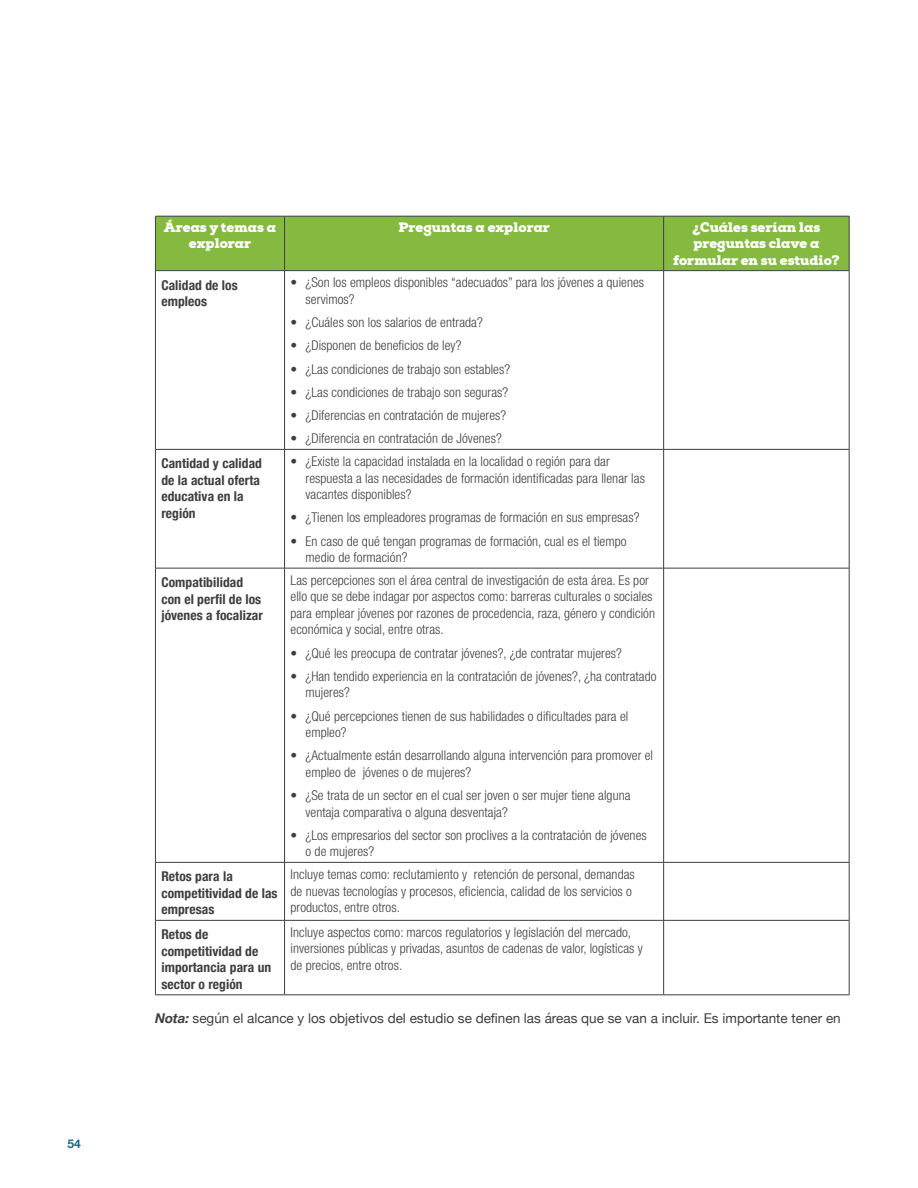
<style>
.page{position:relative;width:918px;height:1188px;background:#fff}
.page>*{position:absolute;margin:0;border:0;box-sizing:border-box;transform-origin:0 0}
.t1{font:300 condensed 13.5px/16.5px "Helvetica Neue";letter-spacing:.005em;color:#3e3e3f}
.t2{font:700 condensed 13.5px/16.5px "Helvetica Neue";letter-spacing:.005em;color:#3e3e3f}
.t3{font:13.5px "Helvetica Neue";color:#3e3e3f}
.t4{font:900 13.5px/16.5px "Nexa Slab";color:#fff;text-align:center}
.t5{font:700 12px "Helvetica Neue";color:#196887}
.s1{font-weight:700;font-style:italic}
</style>
<div class="page">
<div style="left:156px;top:217px;width:693px;height:53px;background:#86b93f"></div>
<hr style="left:155px;top:449px;width:130px;height:1px;background:#3e3e3f">
<hr style="left:285px;top:449px;width:379px;height:1px;background:#3e3e3f">
<hr style="left:664px;top:449px;width:185px;height:1px;background:#3e3e3f">
<hr style="left:155px;top:568px;width:130px;height:1px;background:#3e3e3f">
<hr style="left:285px;top:568px;width:379px;height:1px;background:#3e3e3f">
<hr style="left:664px;top:568px;width:185px;height:1px;background:#3e3e3f">
<hr style="left:155px;top:216px;width:130px;height:1px;background:#3e3e3f">
<hr style="left:155px;top:216px;width:1px;height:54px;background:#3e3e3f">
<hr style="left:285px;top:216px;width:379px;height:1px;background:#3e3e3f">
<hr style="left:284px;top:216px;width:1px;height:54px;background:#3e3e3f">
<hr style="left:664px;top:216px;width:185px;height:1px;background:#3e3e3f">
<hr style="left:663px;top:216px;width:1px;height:54px;background:#3e3e3f">
<hr style="left:849px;top:216px;width:1px;height:54px;background:#3e3e3f">
<hr style="left:155px;top:270px;width:130px;height:1px;background:#3e3e3f">
<hr style="left:285px;top:270px;width:379px;height:1px;background:#3e3e3f">
<hr style="left:664px;top:270px;width:185px;height:1px;background:#3e3e3f">
<hr style="left:155px;top:271px;width:1px;height:178px;background:#3e3e3f">
<hr style="left:849px;top:271px;width:1px;height:178px;background:#3e3e3f">
<hr style="left:155px;top:450px;width:1px;height:118px;background:#3e3e3f">
<hr style="left:849px;top:450px;width:1px;height:118px;background:#3e3e3f">
<hr style="left:155px;top:568px;width:1px;height:294px;background:#3e3e3f">
<hr style="left:849px;top:568px;width:1px;height:294px;background:#3e3e3f">
<hr style="left:155px;top:862px;width:130px;height:1px;background:#3e3e3f">
<hr style="left:155px;top:863px;width:1px;height:57px;background:#3e3e3f">
<hr style="left:664px;top:862px;width:185px;height:1px;background:#3e3e3f">
<hr style="left:849px;top:863px;width:1px;height:57px;background:#3e3e3f">
<hr style="left:155px;top:920px;width:130px;height:1px;background:#3e3e3f">
<hr style="left:155px;top:921px;width:1px;height:74px;background:#3e3e3f">
<hr style="left:664px;top:920px;width:185px;height:1px;background:#3e3e3f">
<hr style="left:849px;top:921px;width:1px;height:74px;background:#3e3e3f">
<hr style="left:155px;top:995px;width:130px;height:1px;background:#3e3e3f">
<hr style="left:664px;top:995px;width:185px;height:1px;background:#3e3e3f">
<hr style="left:284px;top:271px;width:1px;height:178px;background:#3e3e3f">
<hr style="left:663px;top:271px;width:1px;height:178px;background:#3e3e3f">
<hr style="left:284px;top:450px;width:1px;height:118px;background:#3e3e3f">
<hr style="left:663px;top:450px;width:1px;height:118px;background:#3e3e3f">
<hr style="left:284px;top:568px;width:1px;height:294px;background:#3e3e3f">
<hr style="left:663px;top:568px;width:1px;height:294px;background:#3e3e3f">
<hr style="left:285px;top:862px;width:379px;height:1px;background:#3e3e3f">
<hr style="left:284px;top:863px;width:1px;height:57px;background:#3e3e3f">
<hr style="left:663px;top:863px;width:1px;height:57px;background:#3e3e3f">
<hr style="left:285px;top:920px;width:379px;height:1px;background:#3e3e3f">
<hr style="left:284px;top:921px;width:1px;height:74px;background:#3e3e3f">
<hr style="left:663px;top:921px;width:1px;height:74px;background:#3e3e3f">
<hr style="left:285px;top:995px;width:379px;height:1px;background:#3e3e3f">
<p class="t5" style="left:68px;top:1134px;width:15px">54</p>
<p class="t4" style="left:164px;top:219px;width:114px">Áreas y temas a explorar</p>
<p class="t4" style="left:398px;top:219px;width:153px">Preguntas a explorar</p>
<p class="t4" style="left:673px;top:219px;width:168px">¿Cuáles serían las preguntas clave a formular en su estudio?</p>
<p class="t2" style="left:161px;top:276px;width:78px">Calidad de los empleos</p>
<p class="t1" style="left:306px;top:274px;width:340px;text-indent:-15px">• ¿Son los empleos disponibles “adecuados” para los jóvenes a quienes servimos?</p>
<p class="t1" style="left:291px;top:314px;width:194px">• ¿Cuáles son los salarios de entrada?</p>
<p class="t1" style="left:291px;top:337px;width:172px">• ¿Disponen de beneficios de ley?</p>
<p class="t1" style="left:291px;top:360px;width:221px">• ¿Las condiciones de trabajo son estables?</p>
<p class="t1" style="left:291px;top:384px;width:219px">• ¿Las condiciones de trabajo son seguras?</p>
<p class="t1" style="left:291px;top:407px;width:217px">• ¿Diferencias en contratación de mujeres?</p>
<p class="t1" style="left:291px;top:430px;width:213px">• ¿Diferencia en contratación de Jóvenes?</p>
<p class="t2" style="left:161px;top:454px;width:102px">Cantidad y calidad de la actual oferta educativa en la región</p>
<p class="t1" style="left:306px;top:453px;width:341px;text-indent:-15px">• ¿Existe la capacidad instalada en la localidad o región para dar respuesta a las necesidades de formación identificadas para llenar las vacantes disponibles?</p>
<p class="t1" style="left:291px;top:509px;width:350px">• ¿Tienen los empleadores programas de formación en sus empresas?</p>
<p class="t1" style="left:306px;top:532px;width:323px;text-indent:-15px">• En caso de qué tengan programas de formación, cual es el tiempo medio de formación?</p>
<p class="t2" style="left:161px;top:573px;width:103px">Compatibilidad con el perfil de los jóvenes a focalizar</p>
<p class="t1" style="left:291px;top:572px;width:366px">Las percepciones son el área central de investigación de esta área. Es por ello que se debe indagar por aspectos como: barreras culturales o sociales para emplear jóvenes por razones de procedencia, raza, género y condición económica y social, entre otras.</p>
<p class="t1" style="left:291px;top:644px;width:333px">• ¿Qué les preocupa de contratar jóvenes?, ¿de contratar mujeres?</p>
<p class="t1" style="left:306px;top:668px;width:353px;text-indent:-15px">• ¿Han tendido experiencia en la contratación de jóvenes?, ¿ha contratado mujeres?</p>
<p class="t1" style="left:306px;top:707px;width:324px;text-indent:-15px">• ¿Qué percepciones tienen de sus habilidades o dificultades para el empleo?</p>
<p class="t1" style="left:306px;top:747px;width:349px;text-indent:-15px">• ¿Actualmente están desarrollando alguna intervención para promover el empleo de jóvenes o de mujeres?</p>
<p class="t1" style="left:306px;top:787px;width:327px;text-indent:-15px">• ¿Se trata de un sector en el cual ser joven o ser mujer tiene alguna ventaja comparativa o alguna desventaja?</p>
<p class="t1" style="left:306px;top:827px;width:343px;text-indent:-15px">• ¿Los empresarios del sector son proclives a la contratación de jóvenes o de mujeres?</p>
<p class="t2" style="left:161px;top:867px;width:118px">Retos para la competitividad de las empresas</p>
<p class="t1" style="left:291px;top:866px;width:346px">Incluye temas como: reclutamiento y retención de personal, demandas de nuevas tecnologías y procesos, eficiencia, calidad de los servicios o productos, entre otros.</p>
<p class="t2" style="left:161px;top:925px;width:111px">Retos de competitividad de importancia para un sector o región</p>
<p class="t1" style="left:291px;top:924px;width:354px">Incluye aspectos como: marcos regulatorios y legislación del mercado, inversiones públicas y privadas, asuntos de cadenas de valor, logísticas y de precios, entre otros.</p>
<p class="t3" style="left:155px;top:1009px;width:687px"><span class="s1">Nota:</span> según el alcance y los objetivos del estudio se definen las áreas que se van a incluir. Es importante tener en</p>
</div>
